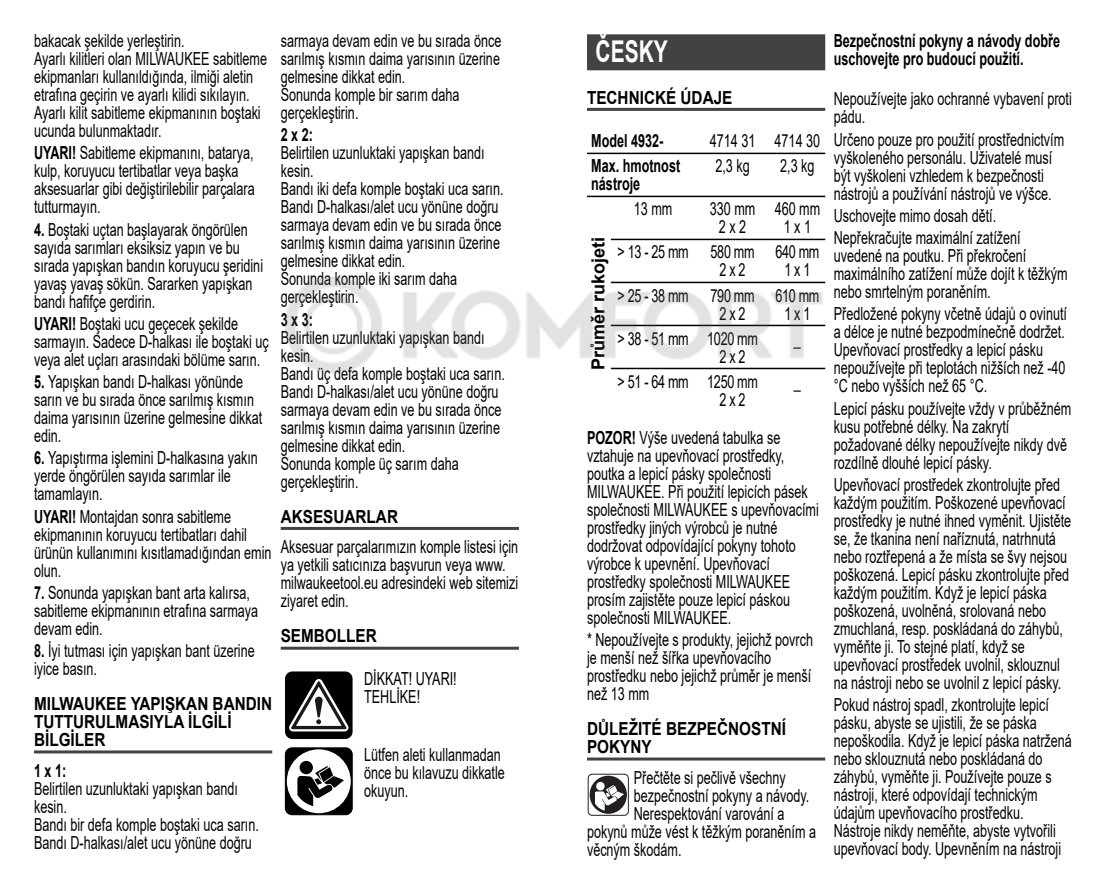
<style>
.page{position:relative;width:1106px;height:893px;background:#fff}
.page>*{position:absolute;margin:0;border:0;box-sizing:border-box;transform-origin:0 0}
.t1{font:700 30px "Arial";color:#fff;scale:.7 1}
.t2{font:18px/18px "Arial";color:#000;scale:.7 1}
.t3{font:700 18px/18px "Arial";color:#000;scale:.85 1}
.t4{font:700 18px/18px "Arial";color:#000;scale:.7 1}
.t5{font:18px/18px "Arial";letter-spacing:-.025em;color:#000;scale:.7 1}
.t6{font:700 18px "Arial";color:#000}
.s1{font-weight:700}
</style>
<div class="page">
<hr style="left:34px;top:750px;width:238px;height:3px;background:#424242">
<hr style="left:281px;top:527px;width:238px;height:3px;background:#424242">
<hr style="left:281px;top:647px;width:238px;height:3px;background:#424242">
<div style="left:286px;top:672px;width:66px;height:66px;background:#000;border-radius:7px"></div>
<div style="left:285px;top:671px;width:67px;height:68px;border:2px solid #000;border-radius:7px"></div>
<svg style="left:289px;top:679px;width:59px;height:52px"></svg>
<div style="left:285px;top:748px;width:67px;height:67px;background:#000;border-radius:7px"></div>
<div style="left:285px;top:747px;width:67px;height:68px;border:1px solid #000;border-radius:7px"></div>
<div style="left:287px;top:749px;width:64px;height:64px;background:#fff;border-radius:50%"></div>
<div style="left:299px;top:761px;width:14px;height:13px;background:#000;border-radius:50%"></div>
<svg style="left:297px;top:766px;width:47px;height:40px"></svg>
<div style="left:587px;top:34px;width:238px;height:36px;background:#424242"></div>
<hr style="left:587px;top:108px;width:238px;height:3px;background:#424242">
<hr style="left:587px;top:757px;width:238px;height:3px;background:#424242">
<hr style="left:587px;top:153px;width:238px;height:1px;background:#000">
<hr style="left:587px;top:196px;width:238px;height:1px;background:#000">
<hr style="left:611px;top:239px;width:214px;height:1px;background:#000">
<div style="left:587px;top:774px;width:42px;height:42px;background:#fff;border:1px solid #231f20;border-radius:4px"></div>
<div style="left:589px;top:776px;width:38px;height:38px;background:#231f20;border-radius:50%"></div>
<div style="left:596px;top:782px;width:8px;height:8px;background:#fff;border-radius:50%"></div>
<svg style="left:595px;top:785px;width:29px;height:26px"></svg>
<img style="left:285px;top:277px;width:541px;height:96px">
<p class="t2" style="left:34px;top:32px;width:334px">bakacak şekilde yerleştirin.<br>Ayarlı kilitleri olan MILWAUKEE sabitleme ekipmanları kullanıldığında, ilmiği aletin etrafına geçirin ve ayarlı kilidi sıkılayın.<br>Ayarlı kilit sabitleme ekipmanının boştaki ucunda bulunmaktadır.</p>
<p class="t2" style="left:34px;top:144px;width:317px"><span class="s1">UYARI!</span> Sabitleme ekipmanını, batarya, kulp, koruyucu tertibatlar veya başka aksesuarlar gibi değiştirilebilir parçalara tutturmayın.</p>
<p class="t2" style="left:34px;top:220px;width:329px"><span class="s1">4.</span> Boştaki uçtan başlayarak öngörülen sayıda sarımları eksiksiz yapın ve bu sırada yapışkan bandın koruyucu şeridini yavaş yavaş sökün. Sararken yapışkan bandı hafifçe gerdirin.</p>
<p class="t2" style="left:34px;top:315px;width:337px"><span class="s1">UYARI!</span> Boştaki ucu geçecek şekilde sarmayın. Sadece D-halkası ile boştaki uç veya alet uçları arasındaki bölüme sarın.</p>
<p class="t2" style="left:34px;top:373px;width:328px"><span class="s1">5.</span> Yapışkan bandı D-halkası yönünde sarın ve bu sırada önce sarılmış kısmın daima yarısının üzerine gelmesine dikkat edin.</p>
<p class="t2" style="left:34px;top:449px;width:321px"><span class="s1">6.</span> Yapıştırma işlemini D-halkasına yakın yerde öngörülen sayıda sarımlar ile tamamlayın.</p>
<p class="t2" style="left:34px;top:507px;width:341px"><span class="s1">UYARI!</span> Montajdan sonra sabitleme ekipmanının koruyucu tertibatları dahil ürünün kullanımını kısıtlamadığından emin olun.</p>
<p class="t2" style="left:34px;top:584px;width:322px"><span class="s1">7.</span> Sonunda yapışkan bant arta kalırsa, sabitleme ekipmanının etrafına sarmaya devam edin.</p>
<p class="t2" style="left:34px;top:642px;width:317px"><span class="s1">8.</span> İyi tutması için yapışkan bant üzerine iyice basın.</p>
<p class="t3" style="left:34px;top:695px;width:282px">MILWAUKEE YAPIŞKAN BANDIN<br>TUTTURULMASIYLA İLGİLİ<br>BİLGİLER</p>
<p class="t4" style="left:34px;top:762px;width:48px">1 x 1:</p>
<p class="t2" style="left:34px;top:780px;width:323px">Belirtilen uzunluktaki yapışkan bandı kesin.<br>Bandı bir defa komple boştaki uca sarın.<br>Bandı D-halkası/alet ucu yönüne doğru</p>
<p class="t2" style="left:281px;top:32px;width:317px">sarmaya devam edin ve bu sırada önce sarılmış kısmın daima yarısının üzerine gelmesine dikkat edin.<br>Sonunda komple bir sarım daha gerçekleştirin.</p>
<p class="t4" style="left:281px;top:126px;width:48px">2 x 2:</p>
<p class="t2" style="left:281px;top:144px;width:320px">Belirtilen uzunluktaki yapışkan bandı kesin.<br>Bandı iki defa komple boştaki uca sarın.<br>Bandı D-halkası/alet ucu yönüne doğru sarmaya devam edin ve bu sırada önce sarılmış kısmın daima yarısının üzerine gelmesine dikkat edin.<br>Sonunda komple iki sarım daha gerçekleştirin.</p>
<p class="t4" style="left:281px;top:310px;width:48px">3 x 3:</p>
<p class="t2" style="left:281px;top:328px;width:322px">Belirtilen uzunluktaki yapışkan bandı kesin.<br>Bandı üç defa komple boştaki uca sarın.<br>Bandı D-halkası/alet ucu yönüne doğru sarmaya devam edin ve bu sırada önce sarılmış kısmın daima yarısının üzerine gelmesine dikkat edin.<br>Sonunda komple üç sarım daha gerçekleştirin.</p>
<p class="t3" style="left:281px;top:507px;width:139px">AKSESUARLAR</p>
<p class="t2" style="left:281px;top:538px;width:341px">Aksesuar parçalarımızın komple listesi için ya yetkili satıcınıza başvurun veya www. milwaukeetool.eu adresindeki web sitemizi ziyaret edin.</p>
<p class="t3" style="left:281px;top:627px;width:115px">SEMBOLLER</p>
<p class="t2" style="left:364px;top:669px;width:134px">DİKKAT! UYARI!<br>TEHLİKE!</p>
<p class="t2" style="left:364px;top:745px;width:203px">Lütfen aleti kullanmadan önce bu kılavuzu dikkatle okuyun.</p>
<h1 class="t1" style="left:595px;top:35px;width:105px">ČESKY</h1>
<p class="t3" style="left:587px;top:88px;width:173px">TECHNICKÉ ÚDAJE</p>
<p class="t4" style="left:591px;top:132px;width:105px">Model 4932-</p>
<p class="t2" style="left:710px;top:132px;width:159px">4714 31 4714 30</p>
<p class="t4" style="left:591px;top:157px;width:129px">Max. hmotnost nástroje</p>
<p class="t2" style="left:715px;top:157px;width:51px">2,3 kg</p>
<p class="t2" style="left:780px;top:157px;width:51px">2,3 kg</p>
<p class="t6" style="left:588px;top:370px;width:135px;rotate:-90deg">Průměr rukojeti</p>
<p class="t2" style="left:634px;top:200px;width:57px">13 mm</p>
<p class="t2" style="left:710px;top:200px;width:67px;text-align:center">330 mm<br>2 x 2</p>
<p class="t2" style="left:774px;top:200px;width:67px;text-align:center">460 mm<br>1 x 1</p>
<p class="t5" style="left:719px;top:243px;width:51px;text-indent:-102px">&gt; 13 - 25 mm 580 mm<br>2 x 2</p>
<p class="t2" style="left:775px;top:243px;width:64px;text-align:center">640 mm<br>1 x 1</p>
<p class="t5" style="left:719px;top:286px;width:51px;text-indent:-102px">&gt; 25 - 38 mm 790 mm<br>2 x 2</p>
<p class="t2" style="left:775px;top:286px;width:64px;text-align:center">610 mm<br>1 x 1</p>
<p class="t5" style="left:719px;top:329px;width:56px;text-indent:-102px">&gt; 38 - 51 mm 1020 mm<br>2 x 2</p>
<p class="t2" style="left:794px;top:329px;width:12px">_</p>
<p class="t5" style="left:719px;top:372px;width:56px;text-indent:-102px">&gt; 51 - 64 mm 1250 mm<br>2 x 2</p>
<p class="t2" style="left:794px;top:372px;width:12px">_</p>
<p class="t2" style="left:587px;top:429px;width:333px"><span class="s1">POZOR!</span> Výše uvedená tabulka se vztahuje na upevňovací prostředky, poutka a lepicí pásky společnosti MILWAUKEE. Při použití lepicích pásek společnosti MILWAUKEE s upevňovacími prostředky jiných výrobců je nutné dodržovat odpovídající pokyny tohoto výrobce k upevnění. Upevňovací prostředky společnosti MILWAUKEE prosím zajistěte pouze lepicí páskou společnosti MILWAUKEE.</p>
<p class="t2" style="left:587px;top:631px;width:324px">* Nepoužívejte s produkty, jejichž povrch je menší než šířka upevňovacího prostředku nebo jejichž průměr je menší než 13 mm</p>
<p class="t3" style="left:587px;top:720px;width:236px">DŮLEŽITÉ BEZPEČNOSTNÍ<br>POKYNY</p>
<p class="t2" style="left:634px;top:769px;width:219px">Přečtěte si pečlivě všechny</p>
<p class="t2" style="left:634px;top:787px;width:252px">bezpečnostní pokyny a návody.</p>
<p class="t2" style="left:634px;top:805px;width:217px">Nerespektování varování a</p>
<p class="t2" style="left:587px;top:823px;width:329px">pokynů může vést k těžkým poraněním a</p>
<p class="t2" style="left:587px;top:841px;width:137px">věcným škodám.</p>
<p class="t4" style="left:833px;top:32px;width:325px">Bezpečnostní pokyny a návody dobře uschovejte pro budoucí použití.</p>
<p class="t2" style="left:833px;top:90px;width:342px">Nepoužívejte jako ochranné vybavení proti pádu.</p>
<p class="t2" style="left:833px;top:130px;width:331px">Určeno pouze pro použití prostřednictvím vyškoleného personálu. Uživatelé musí být vyškoleni vzhledem k bezpečnosti nástrojů a používání nástrojů ve výšce.</p>
<p class="t2" style="left:833px;top:205px;width:269px;line-height:22.2px">Uschovejte mimo dosah dětí.<br>Nepřekračujte maximální zatížení</p>
<p class="t2" style="left:833px;top:247px;width:336px">uvedené na poutku. Při překročení maximálního zatížení může dojít k těžkým nebo smrtelným poraněním.</p>
<p class="t2" style="left:833px;top:305px;width:335px">Předložené pokyny včetně údajů o ovinutí a délce je nutné bezpodmínečně dodržet.<br>Upevňovací prostředky a lepicí pásku nepoužívejte při teplotách nižších než -40 °C nebo vyšších než 65 °C.</p>
<p class="t2" style="left:833px;top:399px;width:341px">Lepicí pásku používejte vždy v průběžném kusu potřebné délky. Na zakrytí požadované délky nepoužívejte nikdy dvě rozdílně dlouhé lepicí pásky.</p>
<p class="t2" style="left:833px;top:476px;width:341px">Upevňovací prostředek zkontrolujte před každým použitím. Poškozené upevňovací prostředky je nutné ihned vyměnit. Ujistěte se, že tkanina není naříznutá, natrhnutá nebo roztřepená a že místa se švy nejsou poškozená. Lepicí pásku zkontrolujte před každým použitím. Když je lepicí páska poškozená, uvolněná, srolovaná nebo zmuchlaná, resp. poskládaná do záhybů, vyměňte ji. To stejné platí, když se upevňovací prostředek uvolnil, sklouznul na nástroji nebo se uvolnil z lepicí pásky.</p>
<p class="t2" style="left:833px;top:696px;width:342px">Pokud nástroj spadl, zkontrolujte lepicí pásku, abyste se ujistili, že se páska nepoškodila. Když je lepicí páska natržená nebo sklouznutá nebo poskládaná do záhybů, vyměňte ji. Používejte pouze s nástroji, které odpovídají technickým údajům upevňovacího prostředku.<br>Nástroje nikdy neměňte, abyste vytvořili upevňovací body. Upevněním na nástroji</p>
</div>
